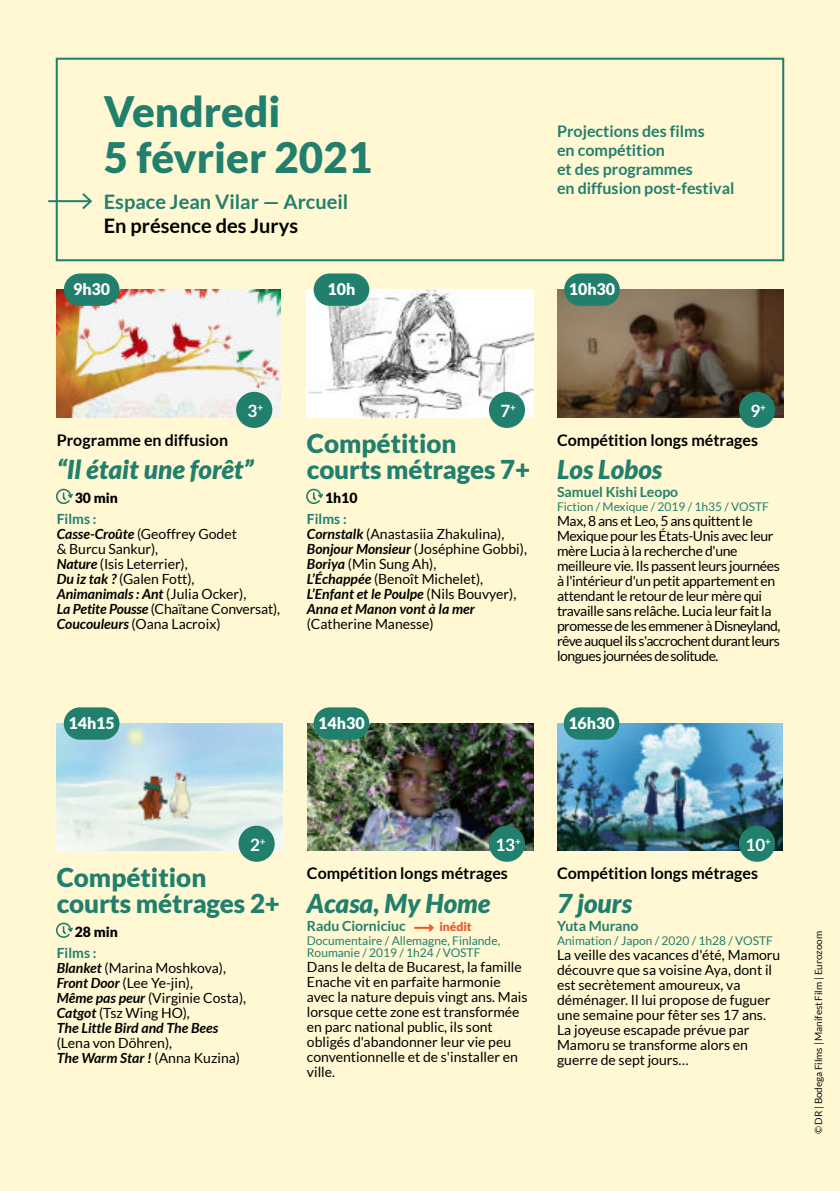
<style>
.page{position:relative;width:840px;height:1191px;background:#fff}
.page>*{position:absolute;margin:0;border:0;box-sizing:border-box;transform-origin:0 0}
.t1{font:900 42px/46px "Lato";color:#217f6d}
.t2{font:900 26px/26px "Lato";letter-spacing:-.005em;color:#217f6d}
.t3{font:italic 900 26px "Lato";color:#217f6d}
.t4{font:700 20px "Lato";color:#217f6d}
.t5{font:700 20px "Lato";color:#000}
.t6{font:700 17px "Lato";color:#fff}
.t7{font:700 16px "Lato";color:#000}
.t8{font:700 16px/19.2px "Lato";color:#217f6d}
.t9{font:900 16px "Lato";color:#fff}
.t10{font:14px/15px "Lato";color:#000}
.t11{font:14px/15px "Lato";letter-spacing:-.025em;color:#000}
.t12{font:700 14px "Lato";color:#217f6d}
.t13{font:900 14px "Lato";color:#000}
.t14{font:12px/12px "Lato";color:#217f6d}
.t15{font:900 12px "Lato";color:#ec5929}
.t16{font:10px "Lato";letter-spacing:-.01em;color:#121112}
.s1{font-weight:700;color:#217f6d}
.s2{font-weight:700;font-style:italic}
</style>
<div class="page">
<div style="left:0;top:0;width:839px;height:1191px;background:#fff8d3"></div>
<div style="left:56px;top:58px;width:727px;height:203px;border:2px solid #217f6d"></div>
<hr style="left:48px;top:200px;width:43px;height:2px;background:#217f6d">
<svg style="left:80px;top:193px;width:13px;height:17px"></svg>
<svg style="left:56px;top:488px;width:17px;height:17px"></svg>
<img style="left:57px;top:289px;width:223px;height:128px">
<div style="left:64px;top:273px;width:55px;height:33px;background:#217f6d;border-radius:16px"></div>
<div style="left:236px;top:392px;width:36px;height:36px;background:#217f6d;border-radius:50%"></div>
<svg style="left:306px;top:488px;width:17px;height:17px"></svg>
<img style="left:307px;top:289px;width:225px;height:128px">
<div style="left:313px;top:273px;width:56px;height:33px;background:#217f6d;border-radius:16px"></div>
<div style="left:488px;top:392px;width:36px;height:36px;background:#217f6d;border-radius:50%"></div>
<svg style="left:56px;top:922px;width:17px;height:16px"></svg>
<img style="left:57px;top:723px;width:226px;height:128px">
<div style="left:64px;top:707px;width:55px;height:32px;background:#217f6d;border-radius:16px"></div>
<div style="left:238px;top:825px;width:36px;height:36px;background:#217f6d;border-radius:50%"></div>
<img style="left:557px;top:289px;width:225px;height:128px">
<div style="left:564px;top:273px;width:55px;height:33px;background:#217f6d;border-radius:16px"></div>
<div style="left:738px;top:392px;width:36px;height:36px;background:#217f6d;border-radius:50%"></div>
<img style="left:557px;top:723px;width:225px;height:128px">
<div style="left:563px;top:707px;width:56px;height:32px;background:#217f6d;border-radius:16px"></div>
<div style="left:738px;top:825px;width:36px;height:36px;background:#217f6d;border-radius:50%"></div>
<img style="left:307px;top:723px;width:225px;height:128px">
<div style="left:313px;top:707px;width:56px;height:32px;background:#217f6d;border-radius:16px"></div>
<div style="left:488px;top:825px;width:36px;height:36px;background:#217f6d;border-radius:50%"></div>
<svg style="left:414px;top:924px;width:20px;height:8px"></svg>
<h1 class="t1" style="left:104px;top:91px;width:269px">Vendredi<br>5 février 2021</h1>
<h3 class="t4" style="left:104px;top:193px;width:246px">Espace Jean Vilar — Arcueil</h3>
<h3 class="t5" style="left:104px;top:217px;width:196px">En présence des Jurys</h3>
<p class="t9" style="left:73px;top:282px;width:39px">9h30</p>
<p class="t9" style="left:327px;top:282px;width:29px">10h</p>
<p class="t8" style="left:556px;top:122px;width:179px">Projections des films<br>en compétition<br>et des programmes<br>en diffusion post-festival</p>
<p class="t9" style="left:568px;top:282px;width:48px">10h30</p>
<p class="t6" style="left:247px;top:403px;width:17px">3<sup>+</sup></p>
<p class="t6" style="left:500px;top:403px;width:17px">7<sup>+</sup></p>
<p class="t6" style="left:750px;top:403px;width:17px">9<sup>+</sup></p>
<p class="t7" style="left:57px;top:432px;width:173px">Programme en diffusion</p>
<h2 class="t3" style="left:57px;top:458px;width:198px">“Il était une forêt”</h2>
<p class="t10" style="left:57px;top:512px;width:225px"><span class="s1">Films :<br></span><span class="s2">Casse-Croûte</span> (Geoffrey Godet<br>&amp; Burcu Sankur),<br><span class="s2">Nature</span> (Isis Leterrier),<br><span class="s2">Du iz tak ?</span> (Galen Fott),<br><span class="s2">Animanimals : Ant</span> (Julia Ocker),<br><span class="s2">La Petite Pousse</span> (Chaïtane Conversat),<br><span class="s2">Coucouleurs</span> (Oana Lacroix)</p>
<p class="t13" style="left:75px;top:492px;width:45px">30 min</p>
<h2 class="t2" style="left:307px;top:432px;width:225px">Compétition courts métrages 7+</h2>
<p class="t10" style="left:307px;top:512px;width:221px"><span class="s1">Films :<br></span><span class="s2">Cornstalk</span> (Anastasiia Zhakulina),<br><span class="s2">Bonjour Monsieur</span> (Joséphine Gobbi),<br><span class="s2">Boriya</span> (Min Sung Ah),<br><span class="s2">L’Échappée</span> (Benoît Michelet),<br><span class="s2">L’Enfant et le Poulpe</span> (Nils Bouvyer),<br><span class="s2">Anna et Manon vont à la mer</span></p>
<p class="t10" style="left:307px;top:617px;width:128px">(Catherine Manesse)</p>
<p class="t13" style="left:325px;top:492px;width:34px">1h10</p>
<p class="t7" style="left:556px;top:432px;width:202px">Compétition longs métrages</p>
<h2 class="t3" style="left:556px;top:458px;width:107px">Los Lobos</h2>
<p class="t12" style="left:556px;top:486px;width:123px">Samuel Kishi Leopo</p>
<p class="t14" style="left:556px;top:501px;width:213px">Fiction / Mexique / 2019 / 1h35 / VOSTF</p>
<p class="t11" style="left:556px;top:514px;width:225px">Max, 8 ans et Leo, 5 ans quittent le Mexique pour les États-Unis avec leur mère Lucia à la recherche d'une meilleure vie. Ils passent leurs journées à l'intérieur d'un petit appartement en attendant le retour de leur mère qui travaille sans relâche. Lucia leur fait la promesse deles emmener àDisneyland, rêve auquelils s'accrochent durantleurs longuesjournées de solitude.</p>
<p class="t9" style="left:68px;top:716px;width:48px">14h15</p>
<p class="t9" style="left:318px;top:716px;width:48px">14h30</p>
<p class="t9" style="left:568px;top:716px;width:48px">16h30</p>
<p class="t6" style="left:250px;top:837px;width:17px">2<sup>+</sup></p>
<p class="t6" style="left:495px;top:837px;width:27px">13<sup>+</sup></p>
<p class="t6" style="left:745px;top:837px;width:27px">10<sup>+</sup></p>
<h2 class="t2" style="left:57px;top:866px;width:225px">Compétition courts métrages 2+</h2>
<p class="t10" style="left:57px;top:946px;width:191px"><span class="s1">Films :<br></span><span class="s2">Blanket</span> (Marina Moshkova),<br><span class="s2">Front Door</span> (Lee Ye-jin),<br><span class="s2">Même pas peur</span> (Virginie Costa),<br><span class="s2">Catgot</span> (Tsz Wing HO),<br><span class="s2">The Little Bird and The Bees</span></p>
<p class="t10" style="left:57px;top:1036px;width:185px">(Lena von Döhren),<br><span class="s2">The Warm Star !</span> (Anna Kuzina)</p>
<p class="t13" style="left:75px;top:926px;width:45px">28 min</p>
<p class="t7" style="left:307px;top:866px;width:202px">Compétition longs métrages</p>
<h2 class="t3" style="left:307px;top:892px;width:185px">Acasa, My Home</h2>
<p class="t12" style="left:307px;top:919px;width:100px">Radu Ciorniciuc</p>
<p class="t14" style="left:307px;top:935px;width:195px">Documentaire / Allemagne, Finlande,<br>Roumanie / 2019 / 1h24 / VOSTF</p>
<p class="t10" style="left:307px;top:960px;width:222px">Dans le delta de Bucarest, la famille<br>Enache vit en parfaite harmonie avec la nature depuis vingt ans. Mais lorsque cette zone est transformée en parc national public, ils sont obligés d'abandonner leur vie peu conventionnelle et de s'installer en ville.</p>
<p class="t15" style="left:439px;top:921px;width:34px">inédit</p>
<p class="t7" style="left:556px;top:866px;width:202px">Compétition longs métrages</p>
<h2 class="t3" style="left:556px;top:892px;width:76px">7 jours</h2>
<p class="t12" style="left:556px;top:919px;width:83px">Yuta Murano</p>
<p class="t14" style="left:556px;top:935px;width:217px">Animation / Japon / 2020 / 1h28 / VOSTF</p>
<p class="t10" style="left:556px;top:948px;width:225px">La veille des vacances d'été, Mamoru découvre que sa voisine Aya, dont il est secrètement amoureux, va déménager. Il lui propose de fuguer une semaine pour fêter ses 17 ans.<br>La joyeuse escapade prévue par<br>Mamoru se transforme alors en guerre de sept jours…</p>
<p class="t16" style="left:813px;top:1134px;width:205px;rotate:-90deg">© DR | Bodega Films | Manifest Film | Eurozoom</p>
</div>
